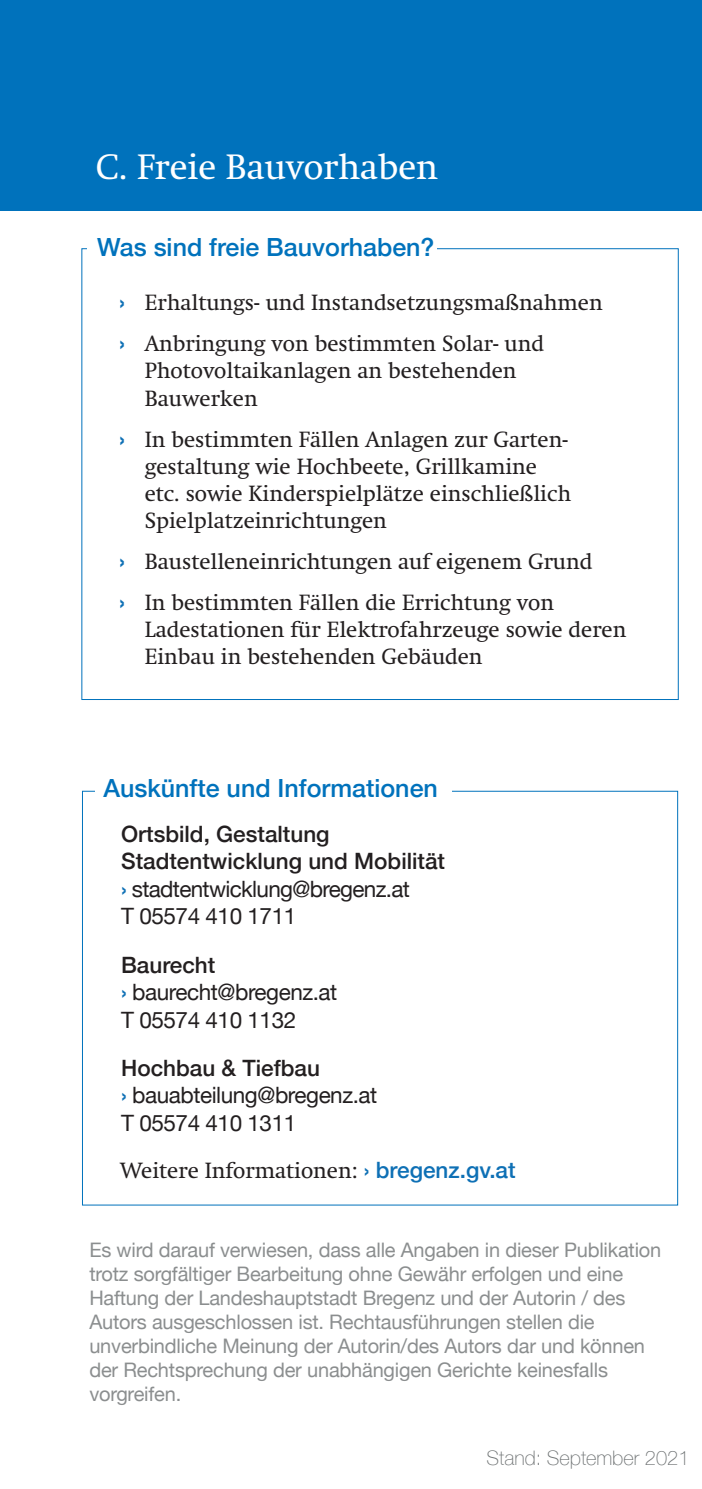
<style>
.page{position:relative;width:702px;height:1489px;background:#fff}
.page>*{position:absolute;margin:0;border:0;box-sizing:border-box;transform-origin:0 0}
.t1{font:35px "Swift";color:#fff}
.t2{font:500 25px "Helvetica Neue";color:#0072bc}
.t3{font:22.5px/27px "Swift Neue LT Pro";color:#231f20}
.t4{font:22.5px/27.5px "Helvetica Neue";letter-spacing:-.02em;color:#231f20}
.t5{font:500 22.5px/27.2px "Helvetica Neue";color:#231f20}
.t6{font:20px/24px "Helvetica Neue";letter-spacing:-.01em;color:#8b8e8f}
.t7{font:100 20px "Helvetica Neue";color:#6e7273}
.s1{font-family:"Helvetica Neue";font-weight:700;color:#0e70b5}
.s2{color:#0e70b5}
.s3{font-weight:400}
.s4{font-weight:500}
.s5{font-weight:500;color:#0e70b5}
.s6{font-family:"Helvetica Neue";font-weight:500;color:#0e70b5}
</style>
<div class="page">
<div style="left:0;top:0;width:702px;height:210px;background:#0072bc"></div>
<h1 class="t1" style="left:96px;top:147px;width:344px">C. Freie Bauvorhaben</h1>
<p class="t2" style="left:97px;top:227px;width:339px">Was sind freie Bauvorhaben?</p>
<p class="t3" style="left:120px;top:282px;width:484px;line-height:41.2px"><span class="s1">›</span> Erhaltungs- und Instandsetzungsmaßnahmen <span class="s1">›</span> Anbringung von bestimmten Solar- und</p>
<p class="t3" style="left:145px;top:357px;width:373px">Photovoltaikanlagen an bestehenden<br>Bauwerken</p>
<p class="t3" style="left:145px;top:425px;width:428px;text-indent:-25px"><span class="s1">›</span> In bestimmten Fällen Anlagen zur Garten&shy;gestaltung wie Hochbeete, Grillkamine etc. sowie Kinderspielplätze einschließlich Spielplatzeinrichtungen</p>
<p class="t3" style="left:120px;top:540px;width:474px;line-height:41.2px"><span class="s1">›</span> Baustelleneinrichtungen auf eigenem Grund <span class="s1">›</span> In bestimmten Fällen die Errichtung von</p>
<p class="t3" style="left:145px;top:616px;width:483px">Ladestationen für Elektrofahrzeuge sowie deren<br>Einbau in bestehenden Gebäuden</p>
<p class="t2" style="left:103px;top:767px;width:336px">Auskünfte und Informationen</p>
<p class="t5" style="left:121px;top:818px;width:325px">Ortsbild, Gestaltung<br>Stadtentwicklung und Mobilität <span class="s2">›</span> <span class="s3">stadtentwicklung@bregenz.at<br>T 05574 410 1711</span></p>
<p class="t4" style="left:121px;top:952px;width:218px"><span class="s4">Baurecht<br></span><span class="s5">›</span> baurecht@bregenz.at<br>T 05574 410 1132</p>
<p class="t4" style="left:121px;top:1055px;width:257px"><span class="s4">Hochbau &amp; Tiefbau<br></span><span class="s5">›</span> bauabteilung@bregenz.at<br>T 05574 410 1311</p>
<p class="t3" style="left:120px;top:1157px;width:397px">Weitere Informationen: <span class="s6">› bregenz.gv.at</span></p>
<p class="t6" style="left:89px;top:1238px;width:573px">Es wird darauf verwiesen, dass alle Angaben in dieser Publikation trotz sorgfältiger Bearbeitung ohne Gewähr erfolgen und eine Haftung der Landeshauptstadt Bregenz und der Autorin / des Autors ausgeschlossen ist. Rechtausführungen stellen die unverbindliche Meinung der Autorin/des Autors dar und können der Rechtsprechung der unabhängigen Gerichte keinesfalls vorgreifen.</p>
<p class="t7" style="left:486px;top:1442px;width:204px">Stand: September 2021</p>
</div>
